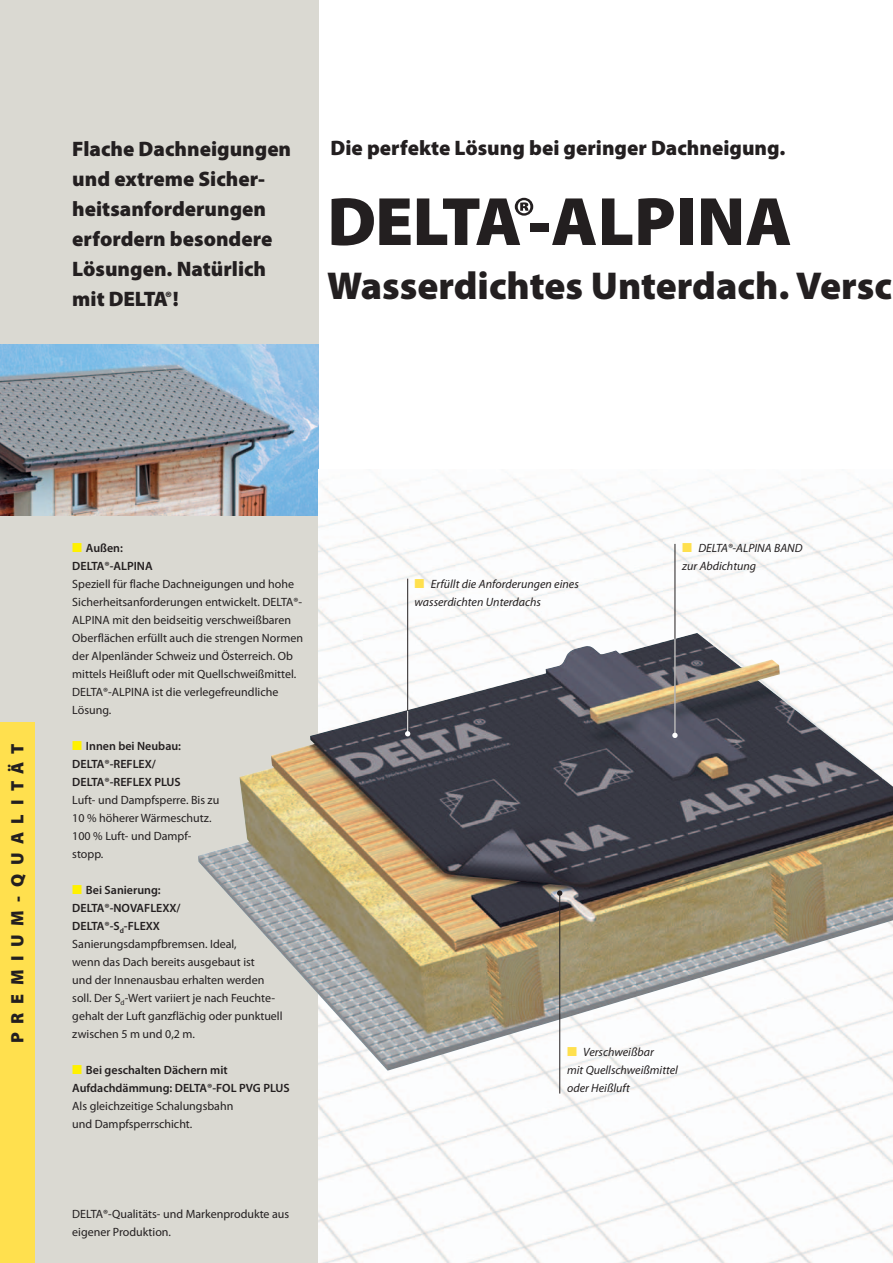
<style>
.page{position:relative;width:893px;height:1263px;background:#fff}
.page>*{position:absolute;margin:0;border:0;box-sizing:border-box;transform-origin:0 0}
.t1{font:900 69px "Delta Myriad Pro";letter-spacing:-.035em;color:#231f20}
.t2{font:900 39px "Myriad Pro Doerken";color:#231f20}
.t3{font:900 21px/30px "Myriad Pro Doerken";color:#231f20}
.t4{font:900 21px "Delta Myriad Pro";letter-spacing:-.035em;color:#231f20}
.t5{font:900 18px "Myriad Pro Doerken";letter-spacing:.48em;color:#231f20}
.t6{font:12px/18px "Myriad Pro Doerken";color:#231f20}
.t7{font:italic 12px/18px "Myriad Pro Doerken";color:#231f20}
.t8{font:600 12px/18px "Myriad Pro Doerken";color:#231f20}
.s1{font-family:"Myriad Pro Doerken"}
.s2{color:#fff101}
.s3{font-weight:600;color:#fff101}
.s4{font-weight:600}
.s5{font-weight:600;font-style:normal;color:#ffe04e}
</style>
<div class="page">
<div style="left:0;top:0;width:319px;height:1263px;background:#dad9d2"></div>
<img style="left:0;top:344px;width:319px;height:172px">
<div style="left:0;top:723px;width:34px;height:540px;background:#ffe04e"></div>
<img style="left:319px;top:469px;width:574px;height:794px">
<img style="left:198px;top:633px;width:695px;height:438px">
<hr style="left:407px;top:579px;width:1px;height:155px;background:#231f20">
<svg style="left:405px;top:711px;width:5px;height:25px"></svg>
<hr style="left:675px;top:544px;width:1px;height:192px;background:#231f20">
<svg style="left:672px;top:733px;width:6px;height:5px"></svg>
<hr style="left:675px;top:639px;width:1px;height:97px;background:#fff">
<hr style="left:559px;top:893px;width:1px;height:200px;background:#231f20">
<svg style="left:557px;top:890px;width:5px;height:6px"></svg>
<h3 class="t3" style="left:72px;top:133px;width:220px">Flache Dachneigungen</h3>
<h3 class="t3" style="left:330px;top:132px;width:456px">Die perfekte Lösung bei geringer Dachneigung.</h3>
<h3 class="t3" style="left:72px;top:163px;width:202px">und extreme Sicher&shy;heitsanforderungen erfordern besondere<br>Lösungen. Natürlich</h3>
<h3 class="t4" style="left:72px;top:285px;width:108px"><span class="s1">mit</span> DELTA®<span class="s1">!</span></h3>
<h1 class="t1" style="left:327px;top:176px;width:466px">DELTA®-<span class="s1">ALPINA</span></h1>
<h2 class="t2" style="left:327px;top:260px;width:566px">Wasserdichtes Unterdach. Versc</h2>
<h3 class="t5" style="left:5px;top:1043px;width:300px;rotate:-90deg">PREMIUM-QUALITÄT</h3>
<p class="t8" style="left:72px;top:538px;width:82px"><span class="s2">■</span> Außen:<br>DELTA®-ALPINA</p>
<p class="t6" style="left:72px;top:575px;width:232px">Speziell für flache Dachneigungen und hohe Sicherheitsanforderungen entwickelt. DELTA®- ALPINA mit den beidseitig verschweißbaren Oberflächen erfüllt auch die strengen Normen der Alpenländer Schweiz und Österreich. Ob mittels Heißluft oder mit Quellschweißmittel.<br>DELTA®-ALPINA ist die verlegefreundliche Lösung.</p>
<p class="t8" style="left:72px;top:736px;width:110px"><span class="s2">■</span> Innen bei Neubau:<br>DELTA®-REFLEX/<br>DELTA®-REFLEX PLUS</p>
<p class="t6" style="left:72px;top:791px;width:149px">Luft- und Dampfsperre. Bis zu<br>10 % höherer Wärmeschutz.<br>100 % Luft- und Dampf&shy;stopp.</p>
<p class="t6" style="left:72px;top:881px;width:212px"><span class="s3">■</span> <span class="s4">Bei Sanierung:<br>DELTA®-NOVAFLEXX/<br>DELTA®-S</span><sub>d</sub><span class="s4">-FLEXX<br></span>Sanierungsdampfbremsen. Ideal,<br>wenn das Dach bereits ausgebaut ist<br>und der Innenausbau erhalten werden soll. Der S<sub>d</sub>-Wert variiert je nach Feuchte&shy;gehalt der Luft ganzflächig oder punktuell zwischen 5 m und 0,2 m.</p>
<p class="t8" style="left:72px;top:1060px;width:219px"><span class="s2">■</span> Bei geschalten Dächern mit<br>Aufdachdämmung: DELTA®-FOL PVG PLUS</p>
<p class="t6" style="left:72px;top:1097px;width:163px">Als gleichzeitige Schalungsbahn und Dampfsperrschicht.</p>
<p class="t6" style="left:72px;top:1205px;width:218px">DELTA®-Qualitäts- und Markenprodukte aus eigener Produktion.</p>
<p class="t7" style="left:415px;top:575px;width:166px"><span class="s5">■</span> Erfüllt die Anforderungen eines wasserdichten Unterdachs</p>
<p class="t7" style="left:682px;top:539px;width:122px"><span class="s5">■</span> DELTA®-ALPINA BAND zur Abdichtung</p>
<p class="t7" style="left:567px;top:1043px;width:112px"><span class="s5">■</span> Verschweißbar<br>mit Quellschweißmittel oder Heißluft</p>
</div>
